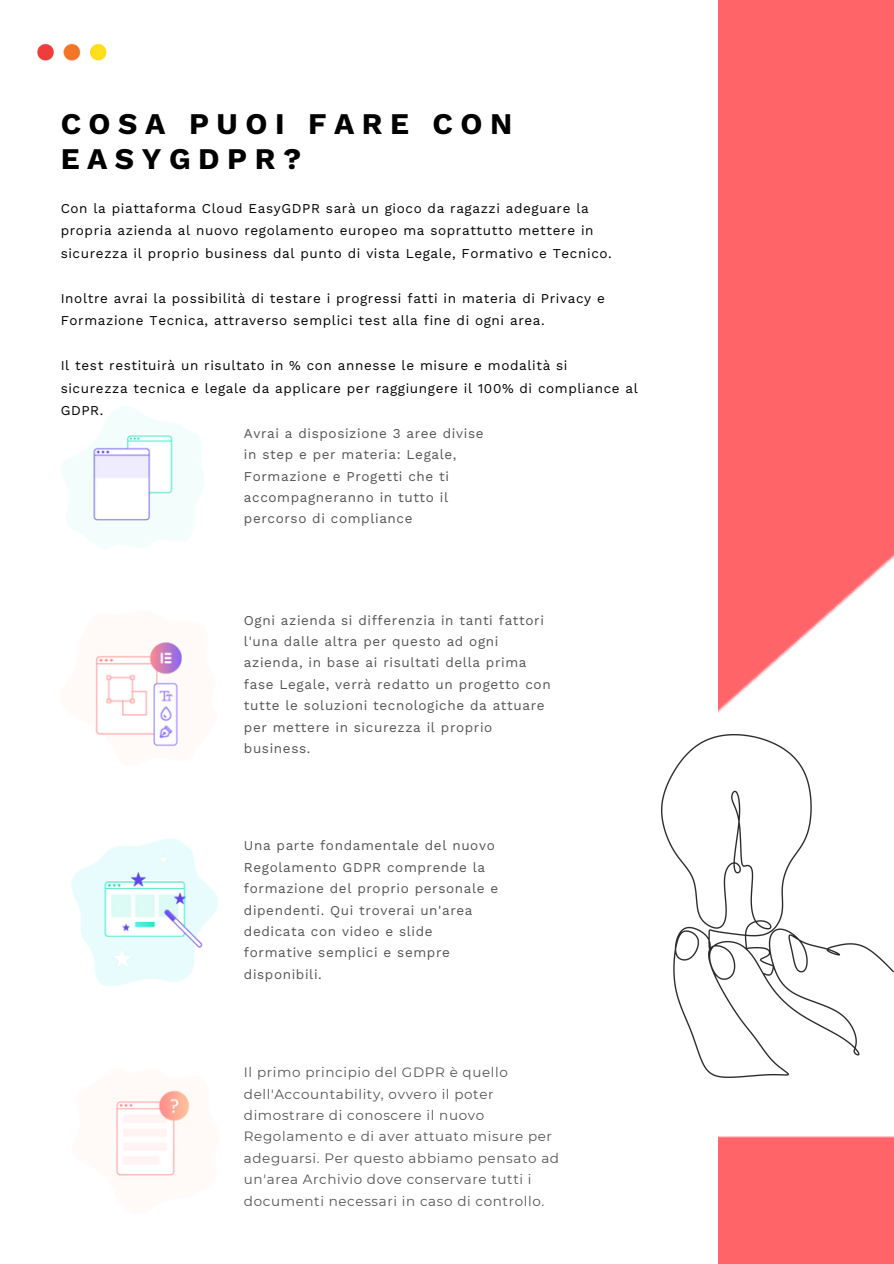
<style>
.page{position:relative;width:894px;height:1264px;background:#fff}
.page>*{position:absolute;margin:0;border:0;box-sizing:border-box;transform-origin:0 0}
.t1{font:700 30px/34.8px "Work Sans";letter-spacing:.25em;color:#000}
.t2{font:13.5px/21.3px "Work Sans";letter-spacing:.045em;color:#545454}
.t3{font:13.5px/22.5px "Work Sans";letter-spacing:.045em;color:#000}
.t4{font:13.5px/21.3px "Montserrat";letter-spacing:.045em;color:#545454}
</style>
<div class="page">
<img style="left:718px;top:0;width:175px;height:1263px">
<img style="left:37px;top:43px;width:70px;height:18px">
<img style="left:62px;top:407px;width:142px;height:142px">
<img style="left:95px;top:641px;width:88px;height:106px">
<img style="left:71px;top:838px;width:147px;height:147px">
<img style="left:116px;top:1090px;width:74px;height:86px">
<img style="left:661px;top:734px;width:232px;height:342px">
<p class="t1" style="left:61px;top:109px;width:453px">COSA PUOI FARE CON<br>EASYGDPR?</p>
<p class="t3" style="left:61px;top:198px;width:552px">Con la piattaforma Cloud EasyGDPR sarà un gioco da ragazzi adeguare la propria azienda al nuovo regolamento europeo ma soprattutto mettere in sicurezza il proprio business dal punto di vista Legale, Formativo e Tecnico.</p>
<p class="t3" style="left:61px;top:288px;width:545px">Inoltre avrai la possibilità di testare i progressi fatti in materia di Privacy e<br>Formazione Tecnica, attraverso semplici test alla fine di ogni area.</p>
<p class="t3" style="left:61px;top:355px;width:578px">Il test restituirà un risultato in % con annesse le misure e modalità si<br>sicurezza tecnica e legale da applicare per raggiungere il 100% di compliance al<br>GDPR.</p>
<p class="t2" style="left:244px;top:423px;width:241px">Avrai a disposizione 3 aree divise in step e per materia: Legale,<br>Formazione e Progetti che ti accompagneranno in tutto il percorso di compliance</p>
<p class="t2" style="left:244px;top:610px;width:308px">Ogni azienda si differenzia in tanti fattori l'una dalle altra per questo ad ogni azienda, in base ai risultati della prima fase Legale, verrà redatto un progetto con tutte le soluzioni tecnologiche da attuare per mettere in sicurezza il proprio business.</p>
<p class="t2" style="left:244px;top:836px;width:256px">Una parte fondamentale del nuovo<br>Regolamento GDPR comprende la formazione del proprio personale e dipendenti. Qui troverai un'area dedicata con video e slide formative semplici e sempre disponibili.</p>
<p class="t4" style="left:244px;top:1061px;width:316px">Il primo principio del GDPR è quello dell'Accountability, ovvero il poter dimostrare di conoscere il nuovo Regolamento e di aver attuato misure per adeguarsi. Per questo abbiamo pensato ad un'area Archivio dove conservare tutti i documenti necessari in caso di controllo.</p>
</div>
